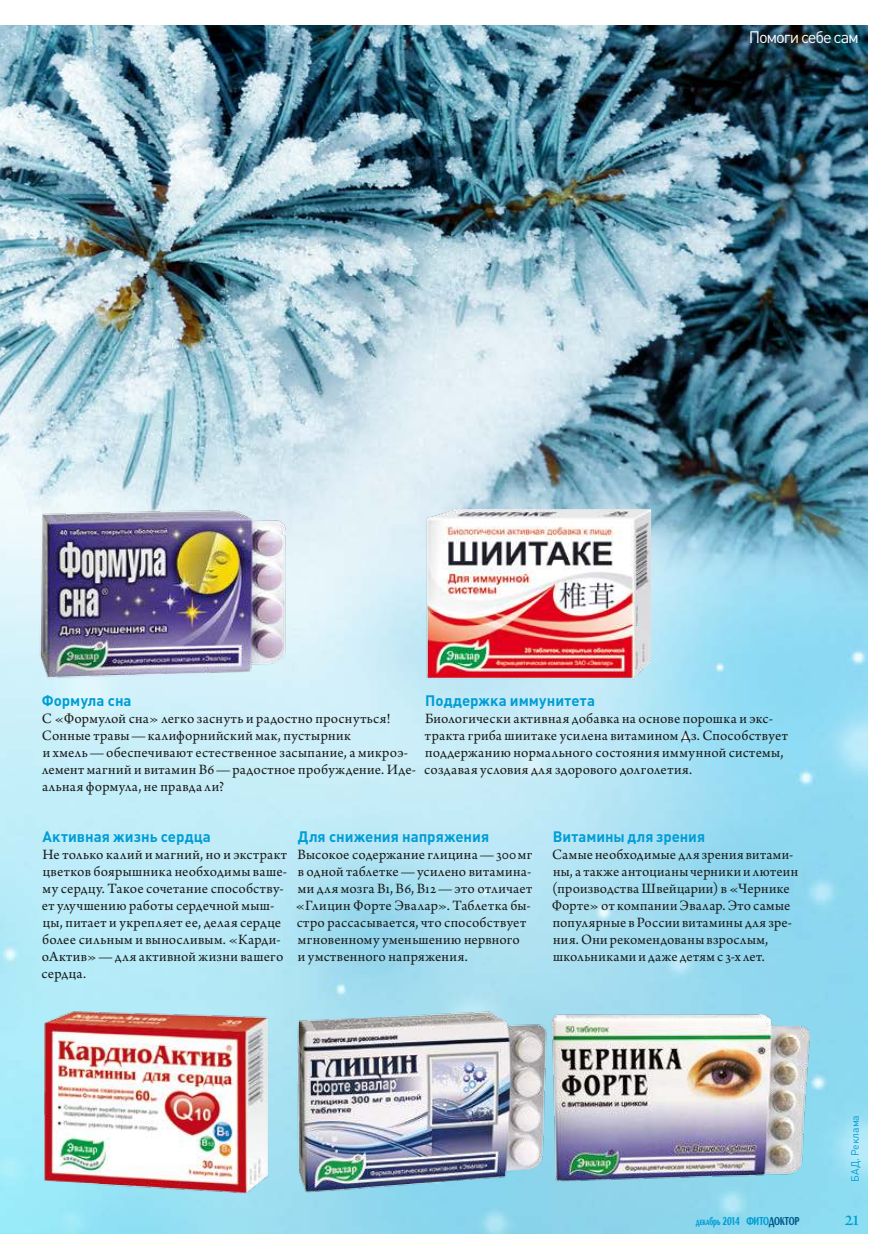
<style>
.page{position:relative;width:893px;height:1259px;background:#fff}
.page>*{position:absolute;margin:0;border:0;box-sizing:border-box;transform-origin:0 0}
.t1{font:24px "Arno Pro Display";color:#009dd4}
.t2{font:16.5px "Plumb C";letter-spacing:-.07em;color:#fff}
.t3{font:15px/17px "Arno Pro";letter-spacing:.015em;color:#1a1a18}
.t4{font:700 15px "Plumb C";color:#009dd4}
.t5{font:12px "Penta Bold C";letter-spacing:-.025em;color:#009dd4;scale:.64 1}
.t6{font:10.5px "Plumb C";letter-spacing:-.015em;color:#009dd4}
.s1{color:#005a8c}
</style>
<div class="page">
<img style="left:0;top:26px;width:867px;height:1207px">
<img style="left:42px;top:1008px;width:229px;height:187px">
<img style="left:29px;top:503px;width:265px;height:185px">
<img style="left:287px;top:1003px;width:266px;height:192px">
<img style="left:549px;top:1010px;width:263px;height:174px">
<img style="left:417px;top:510px;width:234px;height:177px">
<p class="t2" style="left:749px;top:27px;width:112px">Помоги себе сам</p>
<p class="t4" style="left:42px;top:692px;width:91px">Формула сна</p>
<p class="t3" style="left:42px;top:711px;width:376px">С «Формулой сна» легко заснуть и радостно проснуться!<br>Сонные травы—калифорнийский мак, пустырник<br>и хмель—обеспечивают естественное засыпание, а микроэ&shy;лемент магний и витамин В6—радостное пробуждение. Иде&shy;альная формула, не правда ли?</p>
<p class="t4" style="left:298px;top:828px;width:193px">Для снижения напряжения</p>
<p class="t3" style="left:296px;top:847px;width:238px">Высокое содержание глицина—300мг в одной таблетке—усилено витамина&shy;ми для мозга В1, В6, В12—это отличает «Глицин Форте Эвалар». Таблетка бы&shy;стро рассасывается, что способствует мгновенному уменьшению нервного<br>и умственного напряжения.</p>
<p class="t4" style="left:425px;top:692px;width:171px">Поддержка иммунитета</p>
<p class="t3" style="left:424px;top:711px;width:365px">Биологически активная добавка на основе порошка и экс&shy;тракта гриба шиитаке усилена витамином Дз. Способствует поддержанию нормального состояния иммунной системы, создавая условия для здорового долголетия.</p>
<p class="t4" style="left:553px;top:828px;width:154px">Витамины для зрения</p>
<p class="t3" style="left:552px;top:847px;width:248px">Самые необходимые для зрения витами&shy;ны, а также антоцианы черники и лютеин (производства Швейцарии) в «Чернике Форте» от компании Эвалар. Это самые популярные в России витамины для зре&shy;ния. Они рекомендованы взрослым, школьниками и даже детям с 3‑х лет.</p>
<p class="t4" style="left:42px;top:828px;width:170px">Активная жизнь сердца</p>
<p class="t3" style="left:42px;top:847px;width:247px">Не только калий и магний, но и экстракт цветков боярышника необходимы ваше&shy;му сердцу. Такое сочетание способству&shy;ет улучшению работы сердечной мыш&shy;цы, питает и укрепляет ее, делая сердце более сильным и выносливым. «Карди&shy;оАктив»—для активной жизни вашего сердца.</p>
<p class="t6" style="left:849px;top:1181px;width:68px;rotate:-90deg">БАД. Реклама</p>
<p class="t5" style="left:696px;top:1214px;width:163px">декабрь 2014 ФИТО<span class="s1">ДОКТОР</span></p>
<h1 class="t1" style="left:844px;top:1204px;width:16px">21</h1>
</div>
